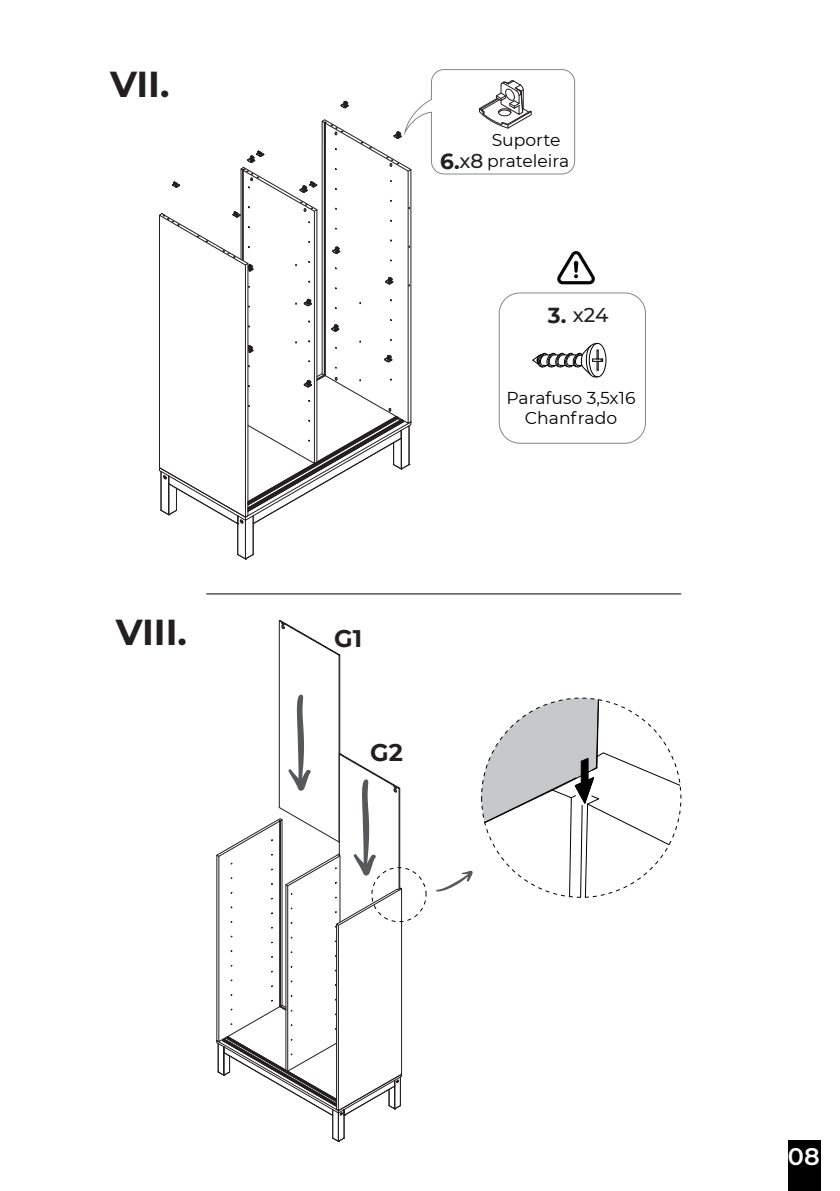
<style>
.page{position:relative;width:840px;height:1191px;background:#fff}
.page>*{position:absolute;margin:0;border:0;box-sizing:border-box;transform-origin:0 0}
.t1{font:700 36px "Montserrat";color:#231f20}
.t2{font:700 24px "Montserrat";color:#231f20}
.t3{font:600 24px "Montserrat";color:#fff}
.t4{font:500 20px "Montserrat";color:#231f20}
.t5{font:17.2px/20.6px "Montserrat";color:#000002;text-align:center}
.s1{font-weight:700;font-size:21.6px;color:#231f20}
.s2{font-weight:500;font-size:20px;color:#231f20}
.s3{font-weight:700;font-size:21.6px}
</style>
<div class="page">
<svg style="left:481px;top:698px;width:199px;height:199px"></svg>
<hr style="left:206px;top:593px;width:474px;height:1px;background:#000001">
<div style="left:588px;top:343px;width:18px;height:34px;border:1px solid #000001;border-radius:50%"></div>
<svg style="left:436px;top:870px;width:36px;height:21px"></svg>
<svg style="left:159px;top:69px;width:444px;height:491px"></svg>
<svg style="left:278px;top:620px;width:63px;height:36px"></svg>
<hr style="left:278px;top:621px;width:1px;height:186px;background:#231f20">
<hr style="left:339px;top:655px;width:1px;height:99px;background:#231f20">
<hr style="left:338px;top:655px;width:1px;height:187px;background:#231f20">
<svg style="left:216px;top:694px;width:187px;height:448px"></svg>
<div style="left:787px;top:1140px;width:32px;height:51px;background:#000001"></div>
<h1 class="t1" style="left:110px;top:59px;width:61px">VII.</h1>
<h1 class="t1" style="left:116px;top:606px;width:73px">VIII.</h1>
<p class="t5" style="left:440px;top:129px;width:131px;text-align:left;text-indent:51px">Suporte<br><span class="s1">6.</span><span class="s2">x8</span> prateleira</p>
<p class="t4" style="left:547px;top:300px;width:62px"><span class="s3">3.</span> x24</p>
<p class="t5" style="left:506px;top:386px;width:130px">Parafuso 3,5x16<br>Chanfrado</p>
<h2 class="t2" style="left:334px;top:620px;width:29px">G1</h2>
<h2 class="t2" style="left:370px;top:735px;width:34px">G2</h2>
<h2 class="t3" style="left:787px;top:1139px;width:33px">08</h2>
</div>
